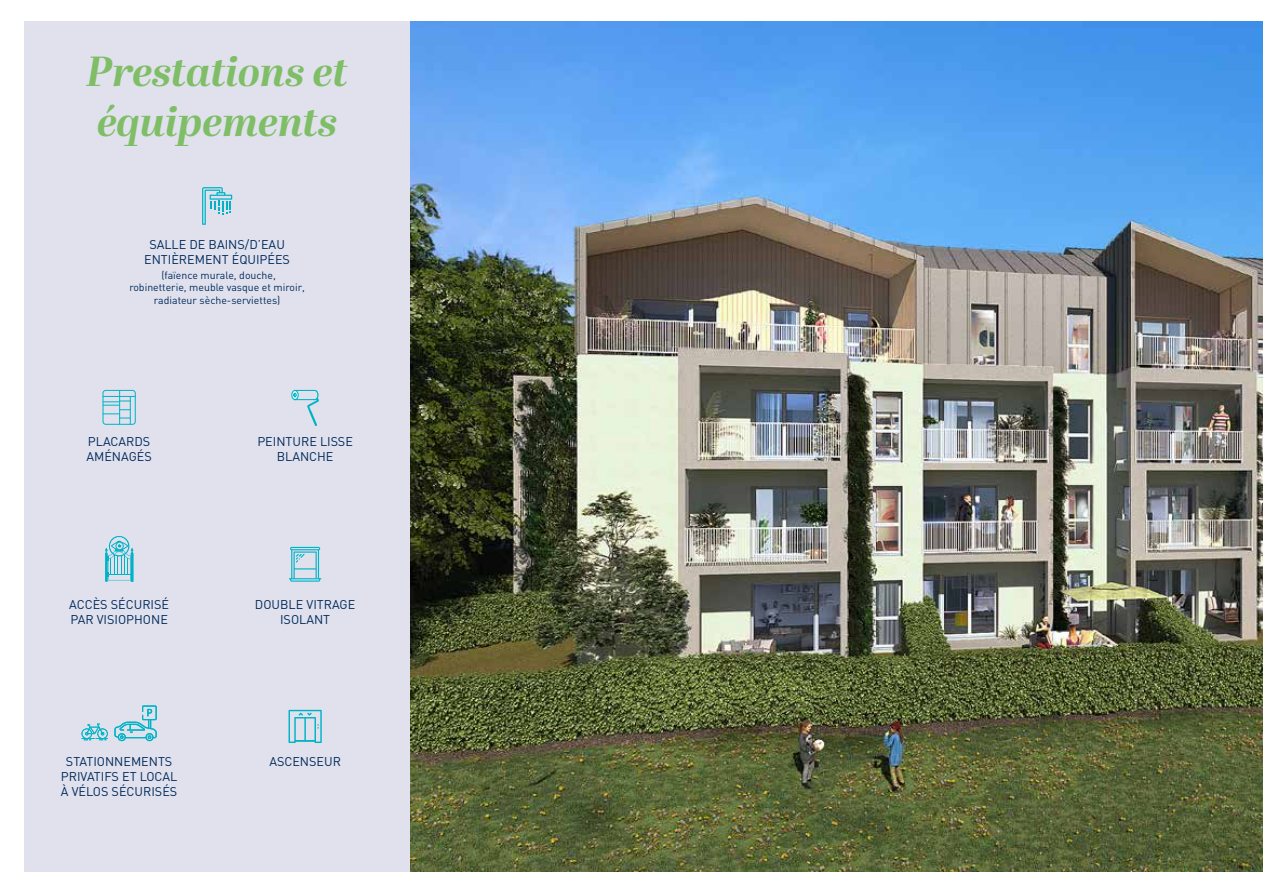
<style>
.page{position:relative;width:1263px;height:893px;background:#fff}
.page>*{position:absolute;margin:0;border:0;box-sizing:border-box;transform-origin:0 0}
.t1{font:italic 700 42px/50.4px "Abril Display";color:#7fbe66}
.t2{font:12.6px/15.1px "DIN";color:#002a5a}
.t3{font:10.5px/12.6px "DIN";color:#002a5a;text-align:center}
</style>
<div class="page">
<div style="left:24px;top:21px;width:386px;height:851px;background:#e0e1ed"></div>
<img style="left:410px;top:21px;width:853px;height:851px">
<svg style="left:202px;top:187px;width:30px;height:38px"></svg>
<div style="left:291px;top:390px;width:8px;height:10px;border:1px solid #00b4c6;border-radius:50%"></div>
<svg style="left:293px;top:389px;width:26px;height:37px"></svg>
<div style="left:103px;top:390px;width:33px;height:35px;border:1px solid #00b4c6;border-radius:3px"></div>
<hr style="left:103px;top:396px;width:33px;height:1px;background:#00b4c6">
<svg style="left:103px;top:397px;width:28px;height:28px"></svg>
<hr style="left:119px;top:390px;width:1px;height:35px;background:#00b4c6">
<svg style="left:289px;top:710px;width:33px;height:33px"></svg>
<svg style="left:114px;top:705px;width:43px;height:36px"></svg>
<svg style="left:82px;top:724px;width:26px;height:16px"></svg>
<svg style="left:289px;top:547px;width:32px;height:35px"></svg>
<svg style="left:105px;top:535px;width:28px;height:47px"></svg>
<h1 class="t1" style="left:86px;top:48px;width:263px">Prestations et équipements</h1>
<p class="t2" style="left:144px;top:236px;width:147px;text-align:center">SALLE DE BAINS/D’EAU<br>ENTIÈREMENT ÉQUIPÉES</p>
<p class="t3" style="left:129px;top:269px;width:177px">(faïence murale, douche,<br>robinetterie, meuble vasque et miroir, radiateur sèche-serviettes)</p>
<p class="t2" style="left:86px;top:434px;width:67px">PLACARDS<br>AMÉNAGÉS</p>
<p class="t2" style="left:69px;top:596px;width:101px">ACCÈS SÉCURISÉ<br>PAR VISIOPHONE</p>
<p class="t2" style="left:257px;top:434px;width:97px;text-align:center">PEINTURE LISSE<br>BLANCHE</p>
<p class="t2" style="left:255px;top:596px;width:102px;text-align:center">DOUBLE VITRAGE<br>ISOLANT</p>
<p class="t2" style="left:66px;top:754px;width:108px">STATIONNEMENTS</p>
<p class="t2" style="left:269px;top:754px;width:73px">ASCENSEUR</p>
<p class="t2" style="left:61px;top:769px;width:118px">PRIVATIFS ET LOCAL<br>À VÉLOS SÉCURISÉS</p>
</div>
